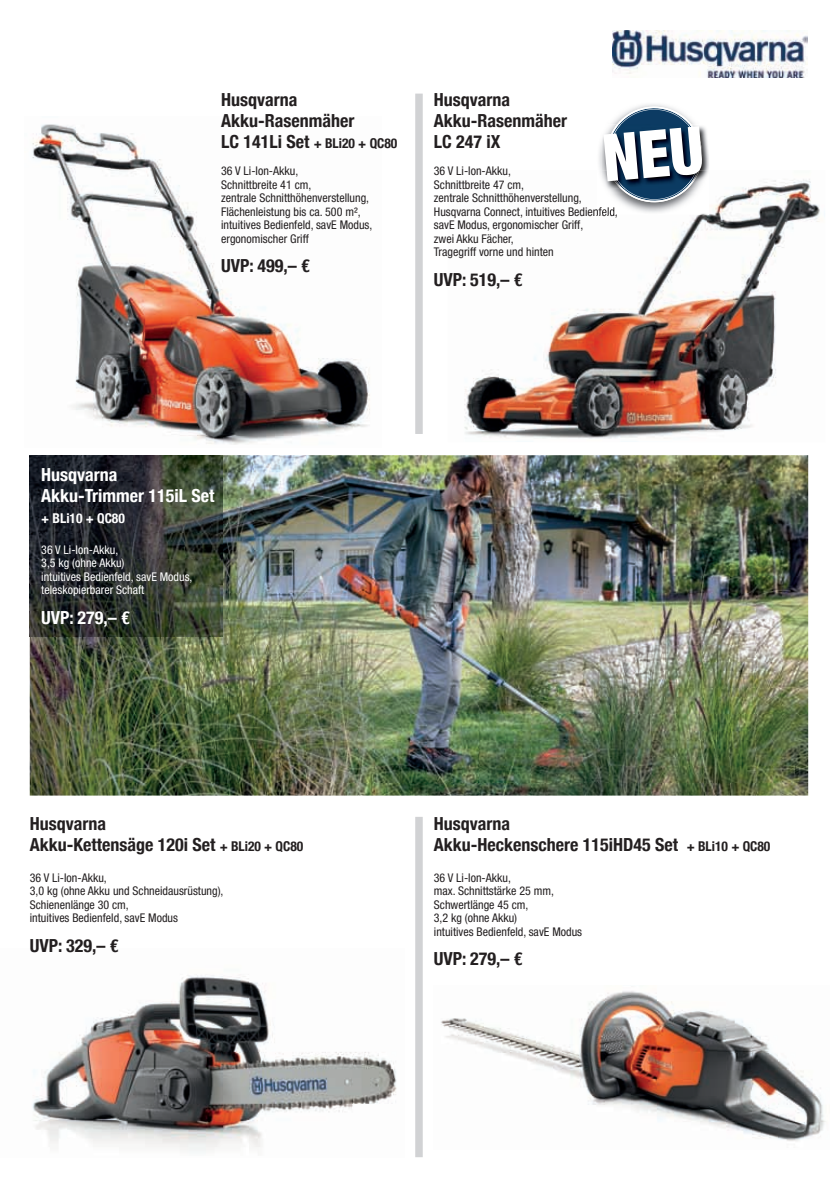
<style>
.page{position:relative;width:838px;height:1187px;background:#fff}
.page>*{position:absolute;margin:0;border:0;box-sizing:border-box;transform-origin:0 0}
.t1{font:700 condensed 18px/21px "Helvetica Neue";color:#231f20}
.t2{font:700 condensed 18px/21px "Helvetica Neue";color:#fff}
.t3{font:700 condensed 13.5px "Helvetica Neue";color:#231f20}
.t4{font:700 condensed 13.5px "Helvetica Neue";color:#fff}
.t5{font:condensed 12px/13.5px "Helvetica Neue";color:#231f20}
.t6{font:condensed 12px/13.5px "Helvetica Neue";color:#fff}
.s1{font-size:18px}
.s2{font-size:13.5px}
</style>
<div class="page">
<div style="left:415px;top:94px;width:8px;height:340px;background:#d1d2d4"></div>
<div style="left:415px;top:816px;width:8px;height:341px;background:#d1d2d4"></div>
<img style="left:441px;top:991px;width:385px;height:150px">
<img style="left:32px;top:974px;width:365px;height:178px">
<img style="left:464px;top:179px;width:356px;height:260px">
<img style="left:32px;top:124px;width:338px;height:321px">
<img style="left:612px;top:30px;width:195px;height:48px">
<img style="left:30px;top:455px;width:778px;height:340px">
<img style="left:596px;top:142px;width:113px;height:72px">
<img style="left:596px;top:207px;width:21px;height:7px">
<svg style="left:602px;top:104px;width:108px;height:102px"></svg>
<img style="left:30px;top:455px;width:192px;height:181px">
<h1 class="t1" style="left:221px;top:88px;width:135px">Husqvarna<br>Akku-Rasenmäher</h1>
<p class="t3" style="left:221px;top:132px;width:178px"><span class="s1">LC 141Li Set</span> + BLi20 + QC80</p>
<p class="t5" style="left:221px;top:164px;width:153px">36 V Li-Ion-Akku,<br>Schnittbreite 41 cm,<br>zentrale Schnitthöhenverstellung,<br>Flächenleistung bis ca. 500 m², intuitives Bedienfeld, savE Modus, ergonomischer Griff</p>
<h1 class="t1" style="left:221px;top:254px;width:90px">UVP: 499,– €</h1>
<h1 class="t1" style="left:434px;top:88px;width:135px">Husqvarna<br>Akku-Rasenmäher<br>LC 247 iX</h1>
<p class="t5" style="left:434px;top:164px;width:185px">36 V Li-Ion-Akku,<br>Schnittbreite 47 cm,<br>zentrale Schnitthöhenverstellung,<br>Husqvarna Connect, intuitives Bedienfeld, savE Modus, ergonomischer Griff,<br>zwei Akku Fächer,<br>Tragegriff vorne und hinten</p>
<h1 class="t1" style="left:434px;top:268px;width:90px">UVP: 519,– €</h1>
<h1 class="t2" style="left:41px;top:462px;width:175px">Husqvarna<br>Akku-Trimmer 115iL Set</h1>
<p class="t4" style="left:41px;top:507px;width:85px">+ BLi10 + QC80</p>
<p class="t6" style="left:41px;top:542px;width:153px">36 V Li-Ion-Akku,<br>3,5 kg (ohne Akku)<br>intuitives Bedienfeld, savE Modus, teleskopierbarer Schaft</p>
<h1 class="t2" style="left:41px;top:605px;width:90px">UVP: 279,– €</h1>
<h1 class="t1" style="left:30px;top:811px;width:275px">Husqvarna<br>Akku-Kettensäge 120i Set <span class="s2">+ BLi20 + QC80</span></h1>
<p class="t5" style="left:30px;top:870px;width:195px">36 V Li-Ion-Akku,<br>3,0 kg (ohne Akku und Schneidausrüstung),<br>Schienenlänge 30 cm,<br>intuitives Bedienfeld, savE Modus</p>
<h1 class="t1" style="left:30px;top:933px;width:90px">UVP: 329,– €</h1>
<h1 class="t1" style="left:434px;top:811px;width:338px">Husqvarna<br>Akku-Heckenschere 115iHD45 Set <span class="s2">+ BLi10 + QC80</span></h1>
<p class="t5" style="left:434px;top:870px;width:150px">36 V Li-Ion-Akku,<br>max. Schnittstärke 25 mm,<br>Schwertlänge 45 cm,<br>3,2 kg (ohne Akku)<br>intuitives Bedienfeld, savE Modus</p>
<h1 class="t1" style="left:434px;top:946px;width:90px">UVP: 279,– €</h1>
</div>
